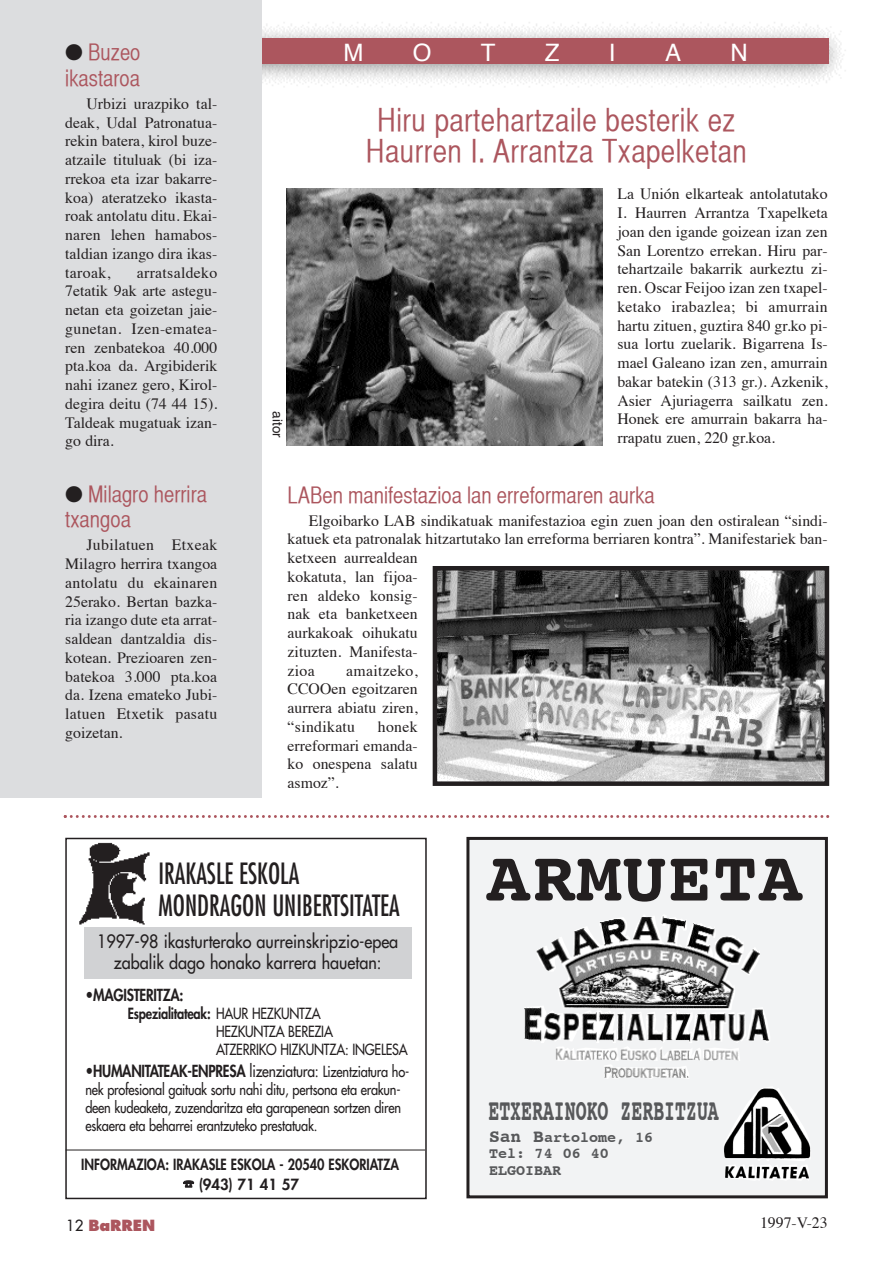
<style>
.page{position:relative;width:893px;height:1263px;background:#fff}
.page>*{position:absolute;margin:0;border:0;box-sizing:border-box;transform-origin:0 0}
.t1{font:700 72px "Courier";letter-spacing:.03em;color:#231f20}
.t2{font:31.5px/31.5px "Helvetica CY Plain";letter-spacing:.015em;color:#ac565e;text-align:center}
.t3{font:700 30.45px "Courier";color:#57585a;scale:.6 1}
.t4{font:condensed 28.5px/31.5px "Futura";color:#231f20;scale:.9 1}
.t5{font:24px "Helvetica";color:#fff}
.t6{font:22.5px/25.5px "Helvetica CY Plain";color:#ac565e}
.t7{font:18px/21px "Futura";color:#231f20;text-align:center;scale:.9 1}
.t8{font:800 16.2px "Futura";letter-spacing:-.015em;color:#231f20;scale:.85 1}
.t9{font:15.75px/18.8px "Times";color:#231f20;text-align:justify}
.t10{font:15px/18px "Futura";letter-spacing:-.015em;color:#231f20;scale:.85 1}
.t11{font:800 15px/20px "Futura";color:#231f20;text-align:center;scale:.85 1}
.t12{font:700 15px/16.5px "Courier";color:#57585a}
.t13{font:800 15px "Futura";color:#ac565e}
.t14{font:13.5px "Helvetica";color:#231f20}
.s1{color:#231f20}
.s2{font-weight:800}
.s3{font-weight:400}
.s4{font-weight:400;font-size:15px}
.s5{font-size:18px}
.s6{font-weight:400;color:#231f20}
</style>
<div class="page">
<img style="left:262px;top:22px;width:584px;height:65px">
<div style="left:64px;top:38px;width:765px;height:26px;background:#ac565e"></div>
<svg style="left:64px;top:815px;width:765px;height:3px"></svg>
<img style="left:79px;top:842px;width:86px;height:86px">
<div style="left:65px;top:838px;width:362px;height:361px;border:2px solid #231f20"></div>
<div style="left:84px;top:928px;width:327px;height:51px;background:#d1d2d4"></div>
<hr style="left:66px;top:1149px;width:359px;height:1px;background:#231f20">
<div style="left:468px;top:838px;width:358px;height:359px;background:#f2f3f4"></div>
<div style="left:466px;top:837px;width:362px;height:361px;border:3px solid #231f20"></div>
<div style="left:0;top:0;width:262px;height:798px;background:#dcdddf"></div>
<img style="left:286px;top:189px;width:316px;height:256px">
<img style="left:438px;top:571px;width:386px;height:210px">
<div style="left:433px;top:566px;width:396px;height:220px;border:4px solid #231f20"></div>
<img style="left:524px;top:915px;width:246px;height:164px">
<img style="left:723px;top:1087px;width:88px;height:93px">
<h3 class="t6" style="left:65px;top:42px;width:77px"><span class="s1">●</span> buzeo ikastaroa</h3>
<p class="t9" style="left:65px;top:96px;width:154px;text-indent:21px">Urbizi urazpiko tal&shy;deak, Udal Patronatua&shy;rekin batera, kirol buze&shy;atzaile tituluak (bi iza&shy;rrekoa eta izar bakarre&shy;koa) ateratzeko ikasta&shy;roak antolatu ditu. Ekai&shy;naren lehen hamabos&shy;taldian izango dira ikas&shy;taroak,</p>
<p class="t9" style="left:65px;top:264px;width:154px;text-indent:72px">arratsaldeko 7etatik 9ak arte astegu&shy;netan eta goizetan jaie&shy;gunetan. Izen-ematea&shy;ren zenbatekoa 40.000 pta.koa da. Argibiderik nahi izanez gero, Kirol&shy;degira deitu (74 44 15). taldeak mugatuak izan&shy;go dira.</p>
<h3 class="t6" style="left:65px;top:483px;width:143px"><span class="s1">●</span> Milagro herrira txangoa</h3>
<p class="t9" style="left:65px;top:537px;width:154px;text-indent:21px">Jubilatuen Etxeak Milagro herrira txangoa antolatu du ekainaren 25erako. Bertan bazka&shy;ria izango dute eta arrat&shy;saldean dantzaldia dis&shy;kotean. Prezioaren zen&shy;batekoa 3.000 pta.koa da. Izena emateko Jubi&shy;latuen Etxetik pasatu goizetan.</p>
<h3 class="t5" style="left:343px;top:43px;width:21px">M</h3>
<h3 class="t5" style="left:413px;top:43px;width:20px">O</h3>
<h3 class="t5" style="left:481px;top:43px;width:16px">t</h3>
<h3 class="t5" style="left:545px;top:43px;width:16px">z</h3>
<h3 class="t5" style="left:609px;top:43px;width:8px">i</h3>
<h3 class="t5" style="left:665px;top:43px;width:18px">a</h3>
<h3 class="t5" style="left:730px;top:43px;width:19px">N</h3>
<p class="t14" style="left:283px;top:411px;width:28px;rotate:90deg">aitor</p>
<h2 class="t2" style="left:366px;top:107px;width:382px">Hiru partehartzaile besterik ez<br>Haurren i. arrantza txapelketan</h2>
<p class="t9" style="left:617px;top:186px;width:212px">La Unión elkarteak antolatutako I. Haurren Arrantza txapelketa joan den igande goizean izan zen San Lorentzo errekan. Hiru par&shy;tehartzaile bakarrik aurkeztu zi&shy;ren. Oscar Feijoo izan zen txapel&shy;ketako irabazlea; bi amurrain hartu zituen, guztira 840 gr.ko pi&shy;sua lortu zuelarik. Bigarrena Is&shy;mael Galeano izan zen, amurrain bakar batekin (313 gr.). Azkenik, Asier Ajuriagerra sailkatu zen.<br>Honek ere amurrain bakarra ha&shy;rrapatu zuen, 220 gr.koa.</p>
<h3 class="t6" style="left:288px;top:484px;width:369px">laben manifestazioa lan erreformaren aurka</h3>
<p class="t9" style="left:288px;top:512px;width:542px;text-align:left;text-indent:21px">Elgoibarko LAB sindikatuak manifestazioa egin zuen joan den ostiralean “sindi&shy;katuek eta patronalak hitzartutako lan erreforma berriaren kontra”. Manifestariek ban&shy;ketxeen aurrealdean<br>kokatuta, lan fijoa-<br>ren aldeko konsig-<br>nak eta banketxeen<br>aurkakoak oihukatu<br>zituzten. Manifesta-<br>zioa</p>
<p class="t9" style="left:288px;top:662px;width:132px;text-indent:59px">amaitzeko, CCOOen egoitzaren aurrera abiatu ziren, “sindikatu</p>
<p class="t9" style="left:288px;top:719px;width:132px;text-indent:90px">honek erreformari emanda&shy;ko onespena salatu asmoz”.</p>
<h3 class="t4" style="left:159px;top:859px;width:270px">IRAKASLE ESKOLA<br>MONDRAGON UNIBERTSITATEA</h3>
<p class="t7" style="left:97px;top:932px;width:336px">1997-98 ikasturterako aurreinskripzio-epea zabalik dago honako karrera hauetan:</p>
<p class="t8" style="left:85px;top:987px;width:117px">•MAGISTERITZA:</p>
<p class="t10" style="left:216px;top:1005px;width:227px;text-indent:-88px"><span class="s2">Espezialitateak:</span> HAUR HEZKUNTZA<br>HEZKUNTZA BEREZIA<br>ATZERRIKO HIZKUNTZA: INGELESA</p>
<p class="t8" style="left:85px;top:1063px;width:382px">•HUMANITATEAK-ENPRESA <span class="s3">lizenziatura:</span> <span class="s4">Lizentziatura ho-</span></p>
<p class="t10" style="left:85px;top:1081px;width:373px;text-align:justify">nek profesional gaituak sortu nahi ditu, pertsona eta erakun&shy;deen kudeaketa, zuzendaritza eta garapenean sortzen diren eskaera eta beharrei erantzuteko prestatuak.</p>
<p class="t11" style="left:81px;top:1155px;width:375px">INFORMAZIOA: IRAKASLE ESKOLA - 20540 ESKORIATZA ☎ (943) 71 41 57</p>
<h1 class="t1" style="left:487px;top:846px;width:317px">armueta</h1>
<h3 class="t3" style="left:488px;top:1097px;width:386px">etxerainoko zerbitzua</h3>
<p class="t12" style="left:489px;top:1130px;width:165px"><span class="s5">San b</span>artolome, 16 tel: 74 06 40 elgoibar</p>
<p class="t13" style="left:66px;top:1218px;width:91px"><span class="s6">12</span> BaRREN</p>
<p class="t9" style="left:760px;top:1215px;width:69px">1997-V-23</p>
</div>
